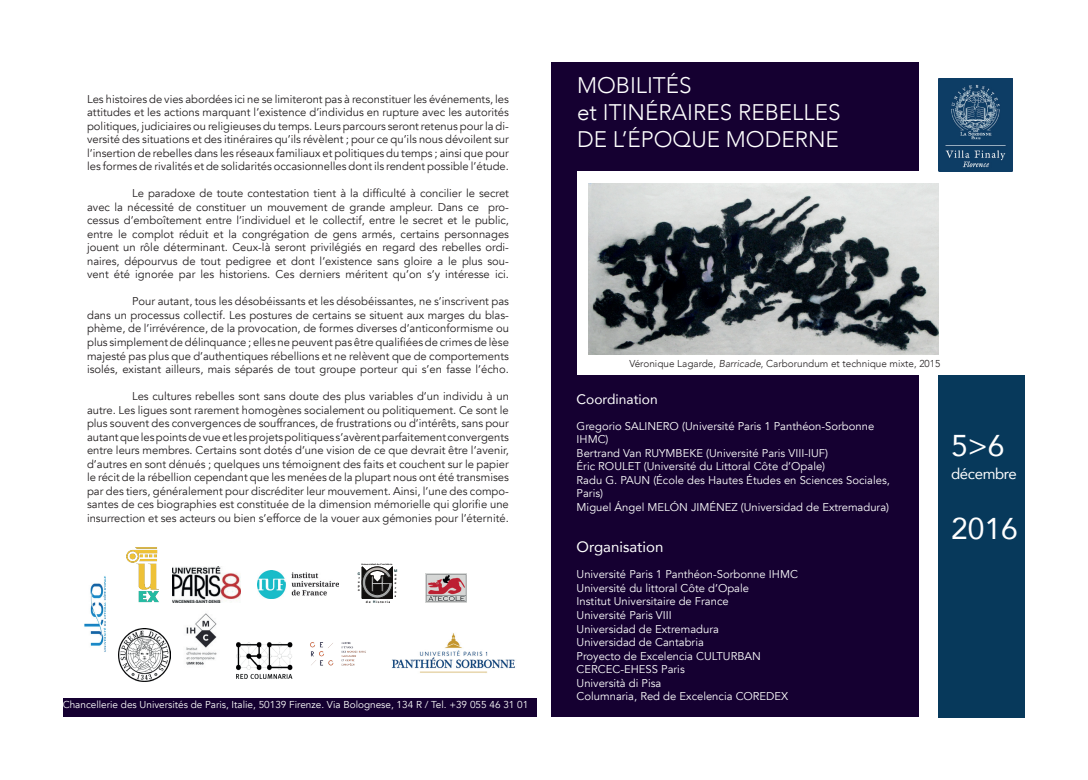
<style>
.page{position:relative;width:1088px;height:780px;background:#fff}
.page>*{position:absolute;margin:0;border:0;box-sizing:border-box;transform-origin:0 0}
.t1{font:30px "Avenir";color:#fff}
.t2{font:300 22.5px/27px "Avenir";color:#fff}
.t3{font:15px "Avenir";color:#fff}
.t4{font:15px "Avenir";letter-spacing:-.025em;color:#fff}
.t5{font:13.75px "Avenir";color:#fff}
.t6{font:11.25px/13.5px "Avenir";color:#231f20;text-align:justify}
.t7{font:11.25px/13.5px "Avenir";color:#fff}
.t8{font:10px "Avenir";color:#fff}
.t9{font:300 10px "Avenir";color:#231f20}
.t10{font:4px "Calibri";color:#110f0e;scale:.9 1}
.t11{font:3.38px/4.1px "Calibri";color:#110f0e;text-align:justify;scale:.88 1}
.t12{font:2.25px "Calibri";letter-spacing:.09em;color:#110f0e;scale:1.09 1}
.s1{font-style:italic}
</style>
<div class="page">
<div style="left:551px;top:63px;width:368px;height:654px;background:#150031"></div>
<div style="left:577px;top:171px;width:393px;height:204px;background:#fff"></div>
<img style="left:588px;top:183px;width:351px;height:171px">
<img style="left:938px;top:78px;width:74px;height:93px">
<div style="left:938px;top:375px;width:87px;height:342px;background:#07395b"></div>
<div style="left:63px;top:698px;width:473px;height:19px;background:#150031"></div>
<img style="left:84px;top:576px;width:22px;height:76px">
<img style="left:186px;top:613px;width:31px;height:52px">
<img style="left:127px;top:547px;width:32px;height:55px">
<img style="left:310px;top:642px;width:56px;height:24px">
<img style="left:236px;top:642px;width:57px;height:36px">
<img style="left:392px;top:633px;width:123px;height:40px">
<img style="left:118px;top:629px;width:52px;height:52px">
<img style="left:173px;top:566px;width:67px;height:36px">
<img style="left:258px;top:570px;width:80px;height:28px">
<svg style="left:362px;top:566px;width:30px;height:32px"></svg>
<img style="left:425px;top:573px;width:42px;height:29px">
<p class="t6" style="left:87px;top:92px;width:423px">Les histoires de vies abordées ici ne se limiteront pas à reconstituer les événements, les attitudes et les actions marquant l’existence d’individus en rupture avec les autorités politiques, judiciaires ou religieuses du temps. Leurs parcours seront retenus pour la di&shy;versité des situations et des itinéraires qu’ils révèlent ; pour ce qu’ils nous dévoilent sur l’insertion de rebelles dans les réseaux familiaux et politiques du temps ; ainsi que pour les formes de rivalités et de solidarités occasionnelles dont ils rendent possible l’étude.</p>
<p class="t6" style="left:87px;top:187px;width:423px;text-indent:45px">Le paradoxe de toute contestation tient à la difficulté à concilier le secret avec la nécessité de constituer un mouvement de grande ampleur. Dans ce pro&shy;cessus d’emboîtement entre l’individuel et le collectif, entre le secret et le public, entre le complot réduit et la congrégation de gens armés, certains personnages jouent un rôle déterminant. Ceux-là seront privilégiés en regard des rebelles ordi&shy;naires, dépourvus de tout pedigree et dont l’existence sans gloire a le plus sou&shy;vent été ignorée par les historiens. Ces derniers méritent qu’on s’y intéresse ici.</p>
<p class="t6" style="left:87px;top:295px;width:423px;text-indent:45px">Pour autant, tous les désobéissants et les désobéissantes, ne s’inscrivent pas dans un processus collectif. Les postures de certains se situent aux marges du blas&shy;phème, de l’irrévérence, de la provocation, de formes diverses d’anticonformisme ou plus simplement de délinquance ; elles ne peuvent pas être qualifiées de crimes de lèse majesté pas plus que d’authentiques rébellions et ne relèvent que de comportements isolés, existant ailleurs, mais séparés de tout groupe porteur qui s’en fasse l’écho.</p>
<p class="t6" style="left:87px;top:389px;width:423px;text-indent:45px">Les cultures rebelles sont sans doute des plus variables d’un individu à un autre. Les ligues sont rarement homogènes socialement ou politiquement. Ce sont le plus souvent des convergences de souffrances, de frustrations ou d’intérêts, sans pour autant que les points de vue et les projets politiques s’avèrent parfaitement convergents entre leurs membres. Certains sont dotés d’une vision de ce que devrait être l’avenir, d’autres en sont dénués ; quelques uns témoignent des faits et couchent sur le papier le récit de la rébellion cependant que les menées de la plupart nous ont été transmises par des tiers, généralement pour discréditer leur mouvement. Ainsi, l’une des compo&shy;santes de ces biographies est constituée de la dimension mémorielle qui glorifie une insurrection et ses acteurs ou bien s’efforce de la vouer aux gémonies pour l’éternité.</p>
<p class="t12" style="left:361px;top:563px;width:30px">Universidad de Cantabria</p>
<p class="t10" style="left:358px;top:571px;width:4px">G</p>
<p class="t11" style="left:358px;top:575px;width:3px">r u p o</p>
<p class="t10" style="left:394px;top:568px;width:5px">M</p>
<p class="t11" style="left:395px;top:573px;width:3px">o d e r n a</p>
<p class="t10" style="left:373px;top:598px;width:4px">H</p>
<p class="t11" style="left:366px;top:599px;width:7px">d e</p>
<p class="t11" style="left:376px;top:599px;width:17px">i s t o r i a</p>
<p class="t8" style="left:63px;top:699px;width:467px">Chancellerie des Universités de Paris, Italie, 50139 Firenze. Via Bolognese, 134 R / Tel. +39 055 46 31 01</p>
<h2 class="t2" style="left:577px;top:71px;width:265px">MOBILITÉS<br>et ITINÉRAIRES REBELLES<br>DE L’ÉPOQUE MODERNE</h2>
<p class="t9" style="left:629px;top:358px;width:312px">Véronique Lagarde, <span class="s1">Barricade</span>, Carborundum et technique mixte, 2015</p>
<p class="t5" style="left:577px;top:388px;width:83px">Coordination</p>
<p class="t7" style="left:577px;top:419px;width:315px">Gregorio SALINERO (Université Paris 1 Panthéon-Sorbonne IHMC)<br>Bertrand Van RUYMBEKE (Université Paris VIII-IUF)<br>Éric ROULET (Université du Littoral Côte d’Opale)<br>Radu G. PAUN (École des Hautes Études en Sciences Sociales, Paris)<br>Miguel Ángel MELÓN JIMÉNEZ (Universidad de Extremadura)</p>
<h3 class="t3" style="left:577px;top:535px;width:88px">Organisation</h3>
<p class="t7" style="left:577px;top:568px;width:223px">Université Paris 1 Panthéon-Sorbonne IHMC<br>Université du littoral Côte d’Opale<br>Institut Universitaire de France<br>Université Paris VIII<br>Universidad de Extremadura<br>Universidad de Cantabria<br>Proyecto de Excelencia CULTURBAN<br>CERCEC-EHESS Paris<br>Università di Pisa<br>Columnaria, Red de Excelencia COREDEX</p>
<h1 class="t1" style="left:951px;top:422px;width:55px">5&gt;6</h1>
<h3 class="t4" style="left:951px;top:461px;width:67px">décembre</h3>
<h1 class="t1" style="left:951px;top:504px;width:68px">2016</h1>
</div>
